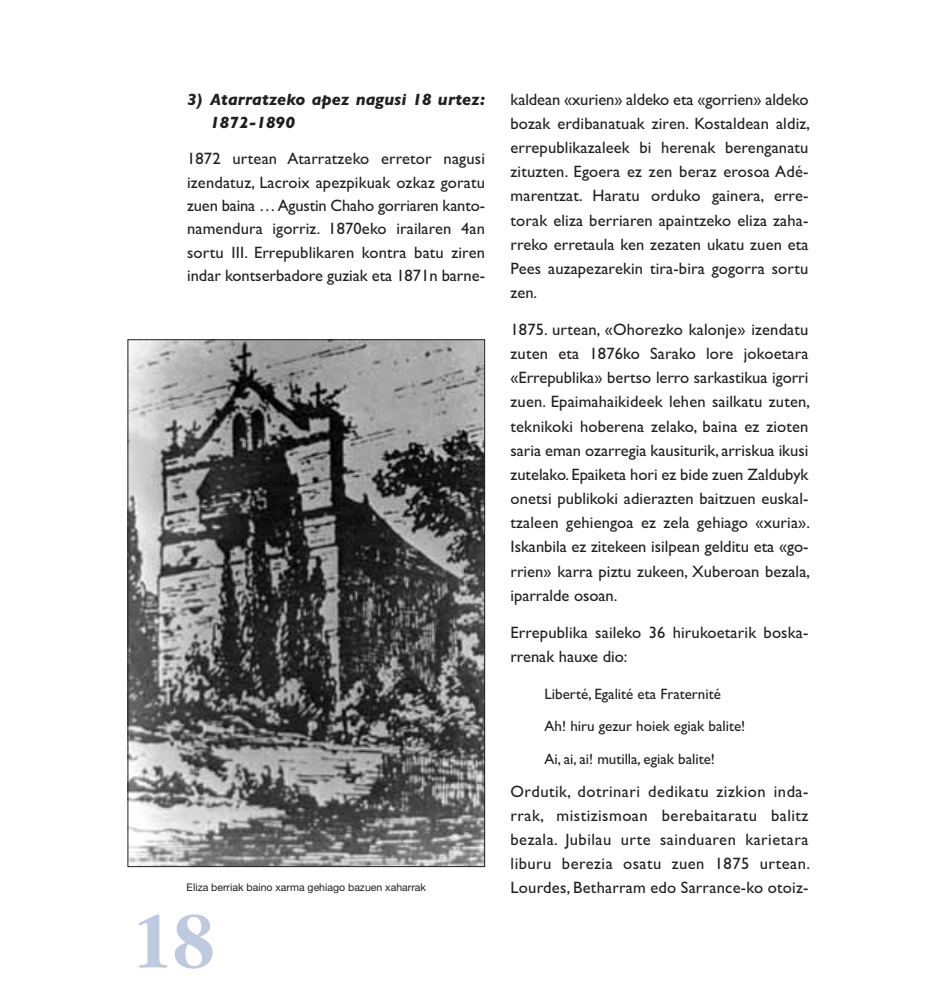
<style>
.page{position:relative;width:936px;height:999px;background:#fff}
.page>*{position:absolute;margin:0;border:0;box-sizing:border-box;transform-origin:0 0}
.t1{font:700 condensed 82.5px "Garamond";color:#becae0}
.t2{font:16.5px/24.2px "Gill Sans";letter-spacing:.005em;color:#231f20;text-align:justify}
.t3{font:italic 700 16.5px/23.4px "Gill Sans";letter-spacing:.005em;color:#231f20}
.t4{font:15px/32.7px "Gill Sans";color:#231f20}
.t5{font:10.5px "Helvetica Neue";color:#231f20}
</style>
<div class="page">
<svg style="left:127px;top:339px;width:359px;height:529px;background:#707070"></svg>
<p class="t3" style="left:210px;top:89px;width:276px;text-indent:-23px">3) Atarratzeko apez nagusi 18 urtez:<br>1872-1890</p>
<p class="t2" style="left:187px;top:149px;width:299px;line-height:23.4px">1872 urtean Atarratzeko erretor nagusi izendatuz, Lacroix apezpikuak ozkaz goratu zuen baina … Agustin Chaho gorriaren kanto&shy;namendura igorriz. 1870eko irailaren 4an sortu III. Errepublikaren kontra batu ziren indar kontserbadore guziak eta 1871n barne-</p>
<p class="t5" style="left:186px;top:883px;width:241px">Eliza berriak baino xarma gehiago bazuen xaharrak</p>
<h1 class="t1" style="left:132px;top:910px;width:84px">18</h1>
<p class="t2" style="left:510px;top:89px;width:301px">kaldean «xurien» aldeko eta «gorrien» aldeko bozak erdibanatuak ziren. Kostaldean aldiz, errepublikazaleek bi herenak berenganatu zituzten. Egoera ez zen beraz erosoa Adé&shy;marentzat. Haratu orduko gainera, erre&shy;torak eliza berriaren apaintzeko eliza zaha&shy;rreko erretaula ken zezaten ukatu zuen eta Pees auzapezarekin tira-bira gogorra sortu zen.</p>
<p class="t2" style="left:510px;top:319px;width:301px">1875. urtean, «Ohorezko kalonje» izendatu zuten eta 1876ko Sarako lore jokoetara «Errepublika» bertso lerro sarkastikua igorri zuen. Epaimahaikideek lehen sailkatu zuten, teknikoki hoberena zelako, baina ez zioten saria eman ozarregia kausiturik, arriskua ikusi zutelako. Epaiketa hori ez bide zuen Zaldubyk onetsi publikoki adierazten baitzuen euskal&shy;tzaleen gehiengoa ez zela gehiago «xuria».<br>Iskanbila ez zitekeen isilpean gelditu eta «go&shy;rrien» karra piztu zukeen, Xuberoan bezala, iparralde osoan.</p>
<p class="t2" style="left:510px;top:622px;width:299px">Errepublika saileko 36 hirukoetarik boska&shy;rrenak hauxe dio:</p>
<p class="t4" style="left:544px;top:679px;width:202px">Liberté, Egalité eta Fraternité<br>Ah! hiru gezur hoiek egiak balite!<br>Ai, ai, ai! mutilla, egiak balite!</p>
<p class="t2" style="left:510px;top:781px;width:301px">Ordutik, dotrinari dedikatu zizkion inda&shy;rrak, mistizismoan berebaitaratu balitz bezala. Jubilau urte sainduaren karietara liburu berezia osatu zuen 1875 urtean.<br>Lourdes, Betharram edo Sarrance-ko otoiz-</p>
</div>
